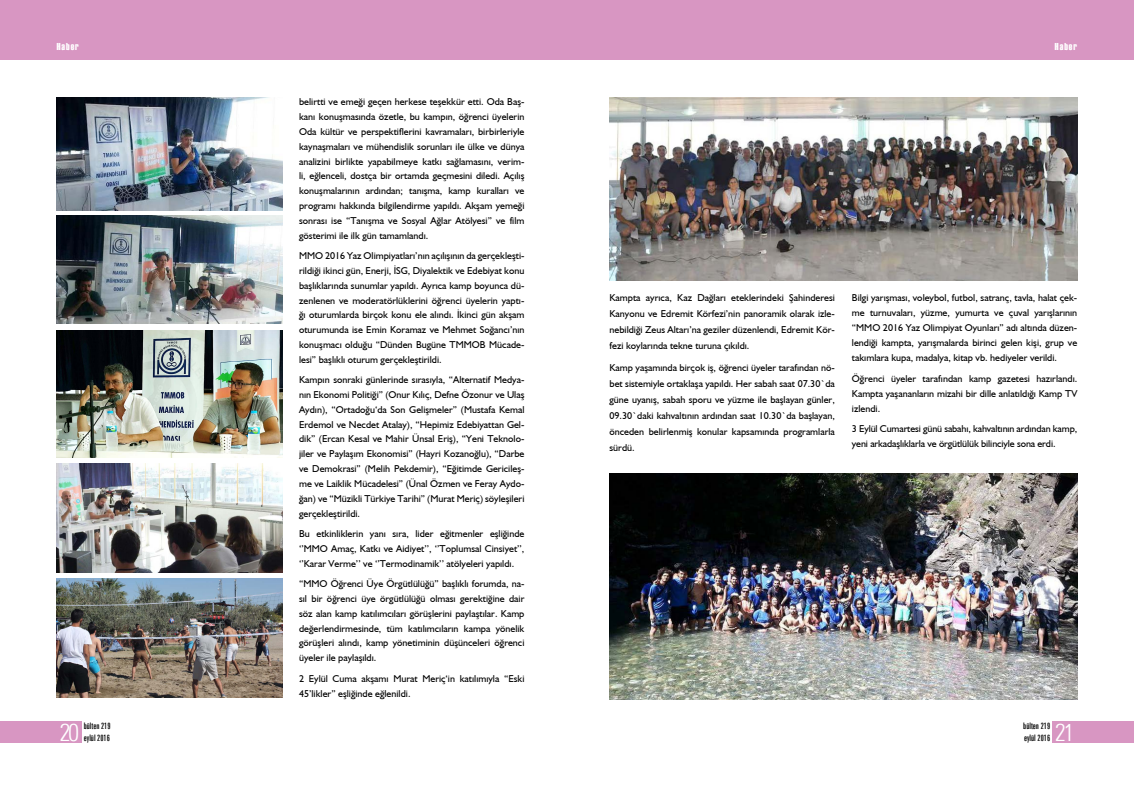
<style>
.page{position:relative;width:1134px;height:794px;background:#fff}
.page>*{position:absolute;margin:0;border:0;box-sizing:border-box;transform-origin:0 0}
.t1{font:300 condensed 24.1px "Zurich BT";color:#fff}
.t2{font:10px/14.8px "Humanist 521 BT";color:#000;text-align:justify}
.t3{font:10px "Haettenschweiler";letter-spacing:.1em;color:#fff}
.t4{font:extra-condensed 9px/12px "Zurich BT";color:#000}
</style>
<div class="page">
<div style="left:1052px;top:721px;width:82px;height:22px;background:#d896c2"></div>
<div style="left:0;top:721px;width:82px;height:22px;background:#d896c2"></div>
<div style="left:0;top:0;width:1134px;height:60px;background:#d896c2"></div>
<img style="left:609px;top:98px;width:468px;height:182px">
<img style="left:57px;top:215px;width:225px;height:109px">
<img style="left:57px;top:463px;width:225px;height:109px">
<img style="left:57px;top:330px;width:225px;height:127px">
<img style="left:609px;top:473px;width:468px;height:226px">
<img style="left:57px;top:578px;width:226px;height:119px">
<img style="left:57px;top:98px;width:225px;height:112px">
<p class="t3" style="left:57px;top:40px;width:24px">Haber</p>
<p class="t3" style="left:1055px;top:40px;width:24px">Haber</p>
<p class="t2" style="left:299px;top:94px;width:227px">belirtti ve emeği geçen herkese teşekkür etti. Oda Baş&shy;kanı konuşmasında özetle, bu kampın, öğrenci üyelerin Oda kültür ve perspektiflerini kavramaları, birbirleriyle kaynaşmaları ve mühendislik sorunları ile ülke ve dünya analizini birlikte yapabilmeye katkı sağlamasını, verim&shy;li, eğlenceli, dostça bir ortamda geçmesini diledi. Açılış konuşmalarının ardından; tanışma, kamp kuralları ve programı hakkında bilgilendirme yapıldı. Akşam yemeği sonrası ise “Tanışma ve Sosyal Ağlar Atölyesi” ve film gösterimi ile ilk gün tamamlandı.</p>
<p class="t2" style="left:299px;top:248px;width:227px">MMO 2016 Yaz Olimpiyatları’nın açılışının da gerçekleşti&shy;rildiği ikinci gün, Enerji, İSG, Diyalektik ve Edebiyat konu başlıklarında sunumlar yapıldı. Ayrıca kamp boyunca dü&shy;zenlenen ve moderatörlüklerini öğrenci üyelerin yaptı&shy;ğı oturumlarda birçok konu ele alındı. İkinci gün akşam oturumunda ise Emin Koramaz ve Mehmet Soğancı’nın konuşmacı olduğu “Dünden Bugüne TMMOB Mücade&shy;lesi” başlıklı oturum gerçekleştirildi.</p>
<p class="t2" style="left:299px;top:372px;width:227px">Kampın sonraki günlerinde sırasıyla, “Alternatif Medya&shy;nın Ekonomi Politiği” (Onur Kılıç, Defne Özonur ve Ulaş Aydın), “Ortadoğu‘da Son Gelişmeler” (Mustafa Kemal Erdemol ve Necdet Atalay), “Hepimiz Edebiyattan Gel&shy;dik” (Ercan Kesal ve Mahir Ünsal Eriş), “Yeni Teknolo&shy;jiler ve Paylaşım Ekonomisi” (Hayri Kozanoğlu), “Darbe ve Demokrasi” (Melih Pekdemir), “Eğitimde Gericileş&shy;me ve Laiklik Mücadelesi” (Ünal Özmen ve Feray Aydo&shy;ğan) ve “Müzikli Türkiye Tarihi” (Murat Meriç) söyleşileri gerçekleştirildi.</p>
<p class="t2" style="left:299px;top:526px;width:227px">Bu etkinliklerin yanı sıra, lider eğitmenler eşliğinde ‘’MMO Amaç, Katkı ve Aidiyet’’, ‘’Toplumsal Cinsiyet’’, ‘’Karar Verme’’ ve ‘’Termodinamik’’ atölyeleri yapıldı.</p>
<p class="t2" style="left:299px;top:576px;width:227px">“MMO Öğrenci Üye Örgütlülüğü” başlıklı forumda, na&shy;sıl bir öğrenci üye örgütlülüğü olması gerektiğine dair söz alan kamp katılımcıları görüşlerini paylaştılar. Kamp değerlendirmesinde, tüm katılımcıların kampa yönelik görüşleri alındı, kamp yönetiminin düşünceleri öğrenci üyeler ile paylaşıldı.</p>
<p class="t2" style="left:299px;top:670px;width:227px">2 Eylül Cuma akşamı Murat Meriç‘in katılımıyla “Eski<br>45’likler” eşliğinde eğlenildi.</p>
<p class="t2" style="left:609px;top:289px;width:227px;line-height:16px">Kampta ayrıca, Kaz Dağları eteklerindeki Şahinderesi Kanyonu ve Edremit Körfezi’nin panoramik olarak izle&shy;nebildiği Zeus Altarı’na geziler düzenlendi, Edremit Kör&shy;fezi koylarında tekne turuna çıkıldı.</p>
<p class="t2" style="left:609px;top:359px;width:227px;line-height:16px">Kamp yaşamında birçok iş, öğrenci üyeler tarafından nö&shy;bet sistemiyle ortaklaşa yapıldı. Her sabah saat 07.30`da güne uyanış, sabah sporu ve yüzme ile başlayan günler, 09.30`daki kahvaltının ardından saat 10.30`da başlayan, önceden belirlenmiş konular kapsamında programlarla sürdü.</p>
<p class="t2" style="left:852px;top:290px;width:227px">Bilgi yarışması, voleybol, futbol, satranç, tavla, halat çek&shy;me turnuvaları, yüzme, yumurta ve çuval yarışlarının “MMO 2016 Yaz Olimpiyat Oyunları” adı altında düzen&shy;lendiği kampta, yarışmalarda birinci gelen kişi, grup ve takımlara kupa, madalya, kitap vb. hediyeler verildi.</p>
<p class="t2" style="left:852px;top:371px;width:227px">Öğrenci üyeler tarafından kamp gazetesi hazırlandı.<br>Kampta yaşananların mizahi bir dille anlatıldığı Kamp TV izlendi.</p>
<p class="t2" style="left:852px;top:421px;width:227px">3 Eylül Cumartesi günü sabahı, kahvaltının ardından kamp, yeni arkadaşlıklarla ve örgütlülük bilinciyle sona erdi.</p>
<p class="t4" style="left:84px;top:720px;width:28px">bülten 219 eylül 2016</p>
<p class="t4" style="left:1023px;top:720px;width:28px">bülten 219 eylül 2016</p>
<h1 class="t1" style="left:59px;top:718px;width:21px">20</h1>
<h1 class="t1" style="left:1055px;top:718px;width:21px">21</h1>
</div>
